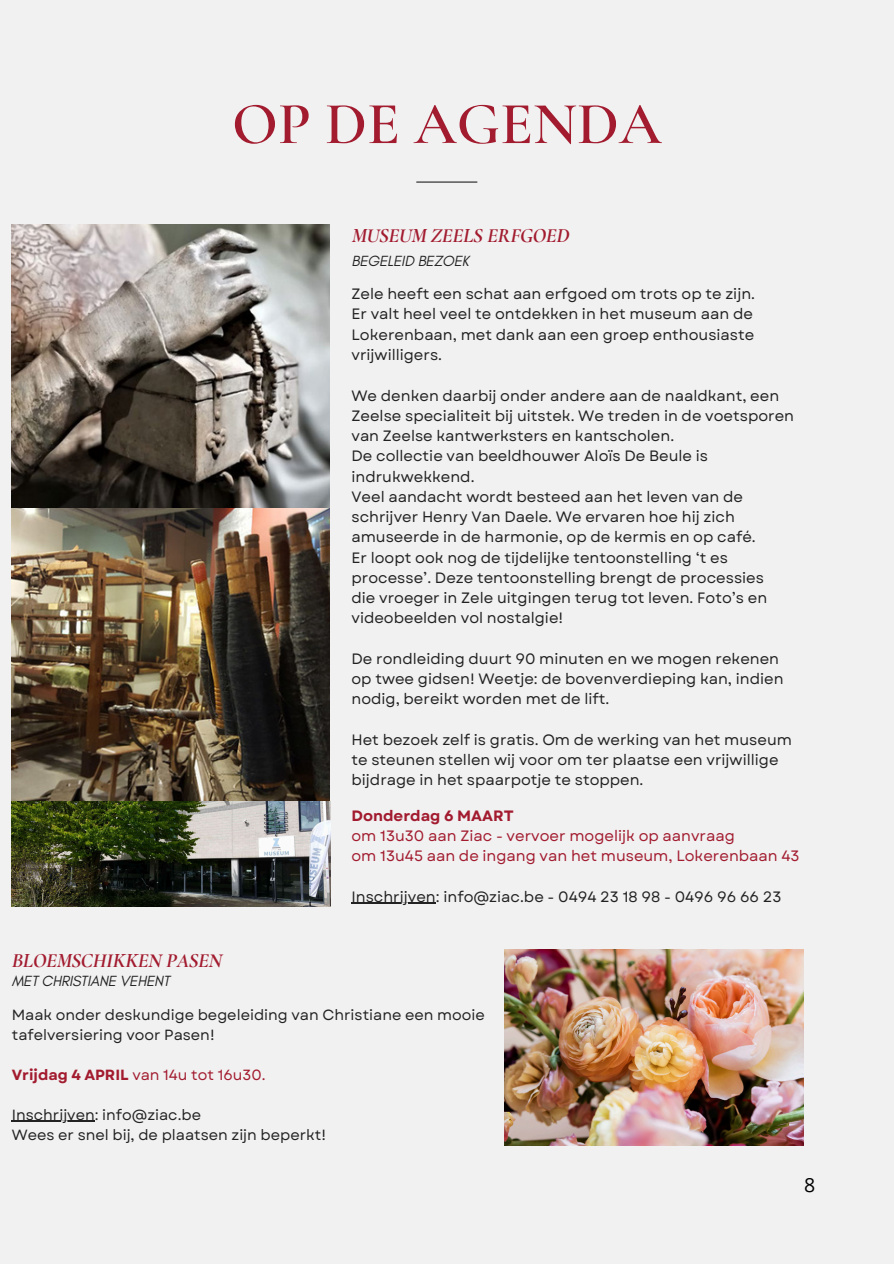
<style>
.page{position:relative;width:894px;height:1264px;background:#fff}
.page>*{position:absolute;margin:0;border:0;box-sizing:border-box;transform-origin:0 0}
.t1{font:600 60px "Cormorant Garamond";color:#a21b2f}
.t2{font:italic 700 20.55px "Cormorant Garamond";letter-spacing:-.015em;color:#a21b2f}
.t3{font:19.5px "Open Sans";color:#000}
.t4{font:15px/20.2px "Garet";color:#222}
.t5{font:15px/20.2px "Garet";color:#a21b2f}
.t6{font:italic 15px "Glacial Indifference";letter-spacing:-.015em;color:#222}
.t7{font:700 15px "Garet";color:#a21b2f}
.t8{font:14.7px/20px "Garet";color:#222}
.t9{font:14.7px "Garet";color:#a21b2f}
.s1{font-weight:700}
</style>
<div class="page">
<div style="left:0;top:0;width:893px;height:1263px;background:#f1f1f1"></div>
<hr style="left:416px;top:181px;width:61px;height:2px;background:#222">
<img style="left:12px;top:224px;width:318px;height:682px">
<img style="left:504px;top:949px;width:299px;height:195px">
<hr style="left:12px;top:1120px;width:83px;height:1px;background:#222">
<hr style="left:351px;top:902px;width:84px;height:2px;background:#222">
<h1 class="t1" style="left:232px;top:88px;width:431px">OP DE AGENDA</h1>
<h2 class="t2" style="left:352px;top:223px;width:219px">MUSEUM ZEELS ERFGOED</h2>
<p class="t6" style="left:351px;top:251px;width:119px">BEGELEID BEZOEK</p>
<p class="t4" style="left:351px;top:284px;width:405px">Zele heeft een schat aan erfgoed om trots op te zijn.<br>Er valt heel veel te ontdekken in het museum aan de Lokerenbaan, met dank aan een groep enthousiaste vrijwilligers.</p>
<p class="t4" style="left:351px;top:385px;width:444px">We denken daarbij onder andere aan de naaldkant, een Zeelse specialiteit bij uitstek. We treden in de voetsporen van Zeelse kantwerksters en kantscholen.<br>De collectie van beeldhouwer Aloïs De Beule is indrukwekkend.<br>Veel aandacht wordt besteed aan het leven van de schrijver Henry Van Daele. We ervaren hoe hij zich amuseerde in de harmonie, op de kermis en op café.<br>Er loopt ook nog de tijdelijke tentoonstelling ‘t es processe’. Deze tentoonstelling brengt de processies<br>die vroeger in Zele uitgingen terug tot leven. Foto’s en videobeelden vol nostalgie!</p>
<p class="t4" style="left:351px;top:648px;width:433px">De rondleiding duurt 90 minuten en we mogen rekenen op twee gidsen! Weetje: de bovenverdieping kan, indien nodig, bereikt worden met de lift.</p>
<p class="t4" style="left:351px;top:729px;width:442px">Het bezoek zelf is gratis. Om de werking van het museum te steunen stellen wij voor om ter plaatse een vrijwillige bijdrage in het spaarpotje te stoppen.</p>
<h2 class="t2" style="left:12px;top:947px;width:212px">BLOEMSCHIKKEN PASEN</h2>
<p class="t6" style="left:12px;top:972px;width:159px">MET CHRISTIANE VEHENT</p>
<p class="t7" style="left:351px;top:804px;width:164px">Donderdag 6 MAART</p>
<p class="t5" style="left:351px;top:825px;width:449px">om 13u30 aan Ziac - vervoer mogelijk op aanvraag<br>om 13u45 aan de ingang van het museum, Lokerenbaan 43</p>
<p class="t4" style="left:351px;top:886px;width:431px">Inschrijven: info@ziac.be - 0494 23 18 98 - 0496 96 66 23</p>
<p class="t8" style="left:12px;top:1005px;width:474px">Maak onder deskundige begeleiding van Christiane een mooie tafelversiering voor Pasen!</p>
<p class="t9" style="left:12px;top:1064px;width:255px"><span class="s1">Vrijdag 4 APRIL</span> van 14u tot 16u30.</p>
<p class="t8" style="left:12px;top:1104px;width:316px">Inschrijven: info@ziac.be<br>Wees er snel bij, de plaatsen zijn beperkt!</p>
<h3 class="t3" style="left:804px;top:1171px;width:13px">8</h3>
</div>
